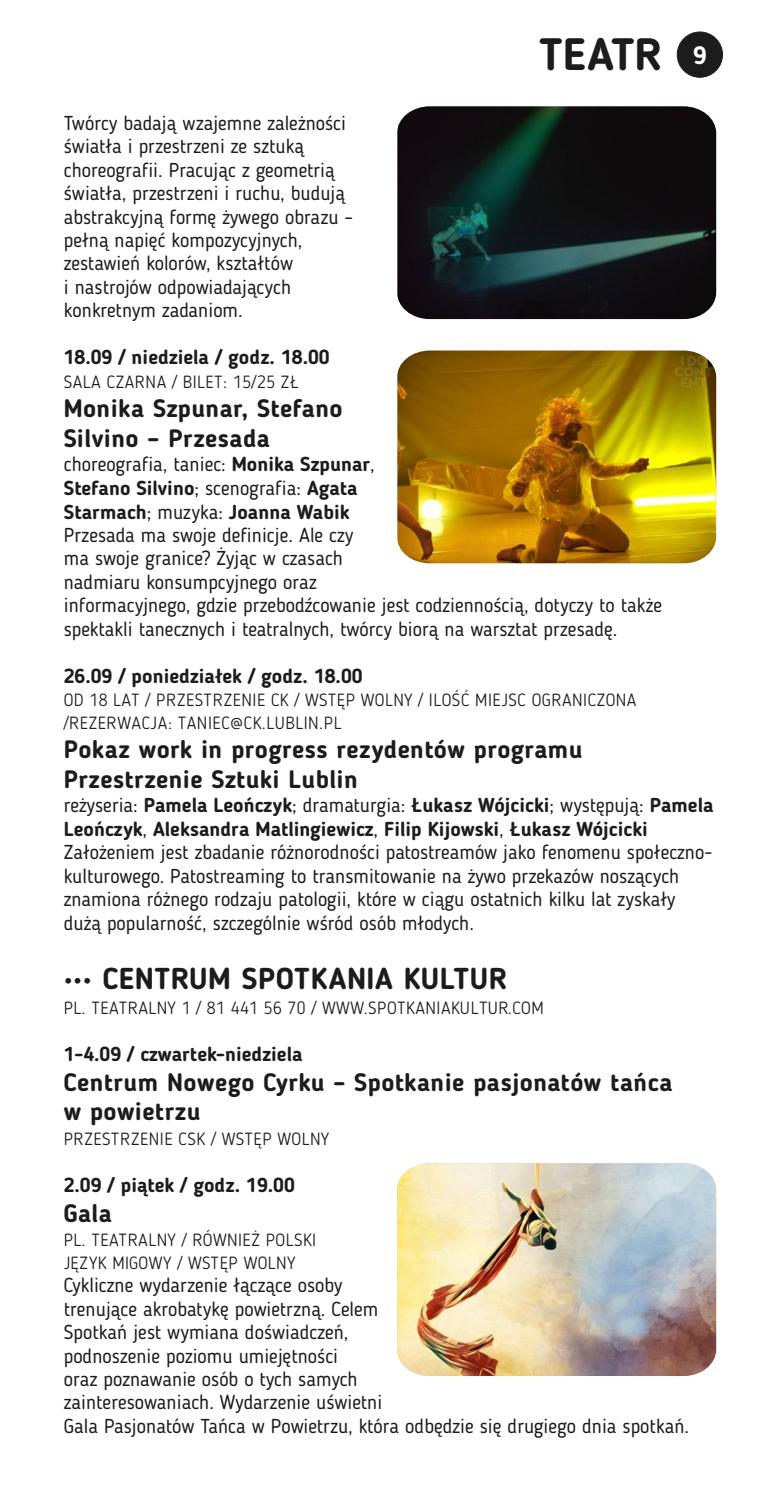
<style>
.page{position:relative;width:780px;height:1489px;background:#fff}
.page>*{position:absolute;margin:0;border:0;box-sizing:border-box;transform-origin:0 0}
.t1{font:700 45px "Blogger Sans";color:#1c1c1c}
.t2{font:700 30px "Blogger Sans";letter-spacing:.015em;color:#1c1c1c}
.t3{font:700 25px/29.5px "Blogger Sans";letter-spacing:.015em;color:#1c1c1c}
.t4{font:20px/23.5px "Blogger Sans";color:#1c1c1c}
.t5{font:700 20px "Blogger Sans";color:#1c1c1c}
.t6{font:300 17.5px/22.5px "Blogger Sans";letter-spacing:.03em;color:#1c1c1c}
.s1{font-weight:700}
</style>
<div class="page">
<div style="left:677px;top:32px;width:45px;height:45px;background:#1c1c1c;border:1px solid #1c1c1c;border-radius:50%"></div>
<img style="left:397px;top:106px;width:319px;height:213px">
<img style="left:397px;top:350px;width:319px;height:213px">
<img style="left:397px;top:1163px;width:319px;height:212px">
<p class="t4" style="left:64px;top:113px;width:291px">Twórcy badają wzajemne zależności światła i przestrzeni ze sztuką choreografii. Pracując z geometrią światła, przestrzeni i ruchu, budują abstrakcyjną formę żywego obrazu – pełną napięć kompozycyjnych, zestawień kolorów, kształtów<br>i nastrojów odpowiadających konkretnym zadaniom.</p>
<p class="t5" style="left:64px;top:349px;width:267px">18.09 / niedziela / godz. 18.00</p>
<p class="t6" style="left:64px;top:372px;width:236px">SALA CZARNA / BILET: 15/25 ZŁ</p>
<p class="t3" style="left:64px;top:396px;width:280px">Monika Szpunar, Stefano<br>Silvino – Przesada</p>
<h1 class="t1" style="left:539px;top:36px;width:169px">TEATR <sup>9</sup></h1>
<p class="t4" style="left:64px;top:454px;width:599px">choreografia, taniec: <span class="s1">Monika Szpunar</span>,<br><span class="s1">Stefano Silvino</span>; scenografia: <span class="s1">Agata<br>Starmach</span>; muzyka: <span class="s1">Joanna Wabik<br></span>Przesada ma swoje definicje. Ale czy<br>ma swoje granice? Żyjąc w czasach<br>nadmiaru konsumpcyjnego oraz<br>informacyjnego, gdzie przebodźcowanie jest codziennością, dotyczy to także spektakli tanecznych i teatralnych, twórcy biorą na warsztat przesadę.</p>
<p class="t5" style="left:64px;top:667px;width:300px">26.09 / poniedziałek / godz. 18.00</p>
<p class="t6" style="left:64px;top:690px;width:574px">OD 18 LAT / PRZESTRZENIE CK / WSTĘP WOLNY / ILOŚĆ MIEJSC OGRANICZONA /REZERWACJA: TANIEC@CK.LUBLIN.PL</p>
<p class="t3" style="left:64px;top:736px;width:520px">Pokaz work in progress rezydentów programu<br>Przestrzenie Sztuki Lublin</p>
<p class="t4" style="left:64px;top:795px;width:651px">reżyseria: <span class="s1">Pamela Leończyk</span>; dramaturgia: <span class="s1">Łukasz Wójcicki</span>; występują: <span class="s1">Pamela Leończyk</span>, <span class="s1">Aleksandra Matlingiewicz</span>, <span class="s1">Filip Kijowski</span>, <span class="s1">Łukasz Wójcicki </span>Założeniem jest zbadanie różnorodności patostreamów jako fenomenu społeczno&shy;kulturowego. Patostreaming to transmitowanie na żywo przekazów noszących znamiona różnego rodzaju patologii, które w ciągu ostatnich kilku lat zyskały dużą popularność, szczególnie wśród osób młodych.</p>
<h2 class="t2" style="left:64px;top:965px;width:445px">••• CENTRUM SPOTKANIA KULTUR</h2>
<p class="t6" style="left:64px;top:998px;width:481px">PL. TEATRALNY 1 / 81 441 56 70 / WWW.SPOTKANIAKULTUR.COM</p>
<p class="t5" style="left:64px;top:1046px;width:240px">1-4.09 / czwartek-niedziela</p>
<p class="t3" style="left:64px;top:1069px;width:610px">Centrum Nowego Cyrku – Spotkanie pasjonatów tańca w powietrzu</p>
<p class="t6" style="left:64px;top:1129px;width:267px">PRZESTRZENIE CSK / WSTĘP WOLNY</p>
<p class="t5" style="left:64px;top:1176px;width:232px">2.09 / piątek / godz. 19.00</p>
<p class="t3" style="left:64px;top:1200px;width:50px">Gala</p>
<p class="t6" style="left:64px;top:1230px;width:254px">PL. TEATRALNY / RÓWNIEŻ POLSKI<br>JĘZYK MIGOWY / WSTĘP WOLNY</p>
<p class="t4" style="left:64px;top:1275px;width:627px">Cykliczne wydarzenie łączące osoby<br>trenujące akrobatykę powietrzną. Celem<br>Spotkań jest wymiana doświadczeń,<br>podnoszenie poziomu umiejętności<br>oraz poznawanie osób o tych samych<br>zainteresowaniach. Wydarzenie uświetni<br>Gala Pasjonatów Tańca w Powietrzu, która odbędzie się drugiego dnia spotkań.</p>
</div>
